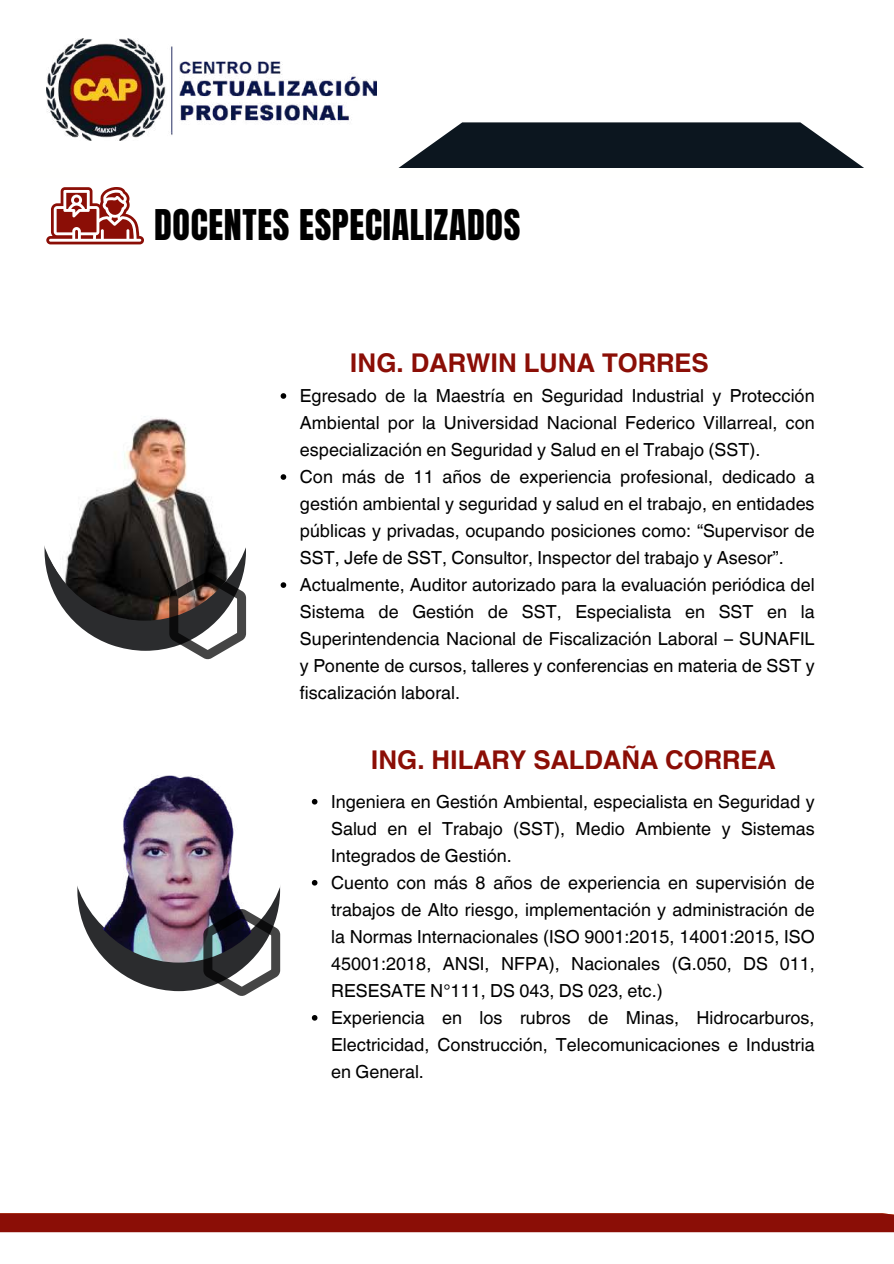
<style>
.page{position:relative;width:894px;height:1264px;background:#fff}
.page>*{position:absolute;margin:0;border:0;box-sizing:border-box;transform-origin:0 0}
.t1{font:36px "Anton";letter-spacing:.02em;color:#000}
.t2{font:700 25.8px "Helvetica World";color:#8b0e06}
.t3{font:18px/27px "Helvetica World";color:#000}
</style>
<div class="page">
<svg style="left:398px;top:122px;width:466px;height:46px;background:#2f373f"></svg>
<img style="left:46px;top:38px;width:330px;height:103px">
<div style="left:0;top:1213px;width:893px;height:19px;background:#8b0e06"></div>
<svg style="left:46px;top:187px;width:98px;height:57px"></svg>
<img style="left:42px;top:415px;width:205px;height:205px;border-radius:50%">
<svg style="left:280px;top:393px;width:6px;height:6px"></svg>
<svg style="left:280px;top:474px;width:6px;height:6px"></svg>
<svg style="left:280px;top:582px;width:6px;height:6px"></svg>
<svg style="left:45px;top:483px;width:201px;height:176px"></svg>
<img style="left:76px;top:757px;width:205px;height:205px;border-radius:50%">
<img style="left:77px;top:823px;width:203px;height:173px">
<svg style="left:312px;top:799px;width:5px;height:5px"></svg>
<svg style="left:312px;top:880px;width:5px;height:5px"></svg>
<svg style="left:312px;top:1015px;width:5px;height:5px"></svg>
<h1 class="t1" style="left:154px;top:199px;width:367px">DOCENTES ESPECIALIZADOS</h1>
<h2 class="t2" style="left:350px;top:341px;width:360px">ING. DARWIN LUNA TORRES</h2>
<p class="t3" style="left:300px;top:382px;width:516px">Egresado de la Maestría en Seguridad Industrial y Protección Ambiental por la Universidad Nacional Federico Villarreal, con especialización en Seguridad y Salud en el Trabajo (SST).<br>Con más de 11 años de experiencia profesional, dedicado a gestión ambiental y seguridad y salud en el trabajo, en entidades públicas y privadas, ocupando posiciones como: “Supervisor de SST, Jefe de SST, Consultor, Inspector del trabajo y Asesor”.<br>Actualmente, Auditor autorizado para la evaluación periódica del Sistema de Gestión de SST, Especialista en SST en la Superintendencia Nacional de Fiscalización Laboral – SUNAFIL y Ponente de cursos, talleres y conferencias en materia de SST y fiscalización laboral.</p>
<h2 class="t2" style="left:370px;top:738px;width:406px">ING. HILARY SALDAÑA CORREA</h2>
<p class="t3" style="left:331px;top:788px;width:485px">Ingeniera en Gestión Ambiental, especialista en Seguridad y Salud en el Trabajo (SST), Medio Ambiente y Sistemas Integrados de Gestión.<br>Cuento con más 8 años de experiencia en supervisión de trabajos de Alto riesgo, implementación y administración de la Normas Internacionales (ISO 9001:2015, 14001:2015, ISO 45001:2018, ANSI, NFPA), Nacionales (G.050, DS 011, RESESATE N°111, DS 043, DS 023, etc.)<br>Experiencia en los rubros de Minas, Hidrocarburos, Electricidad, Construcción, Telecomunicaciones e Industria en General.</p>
</div>
